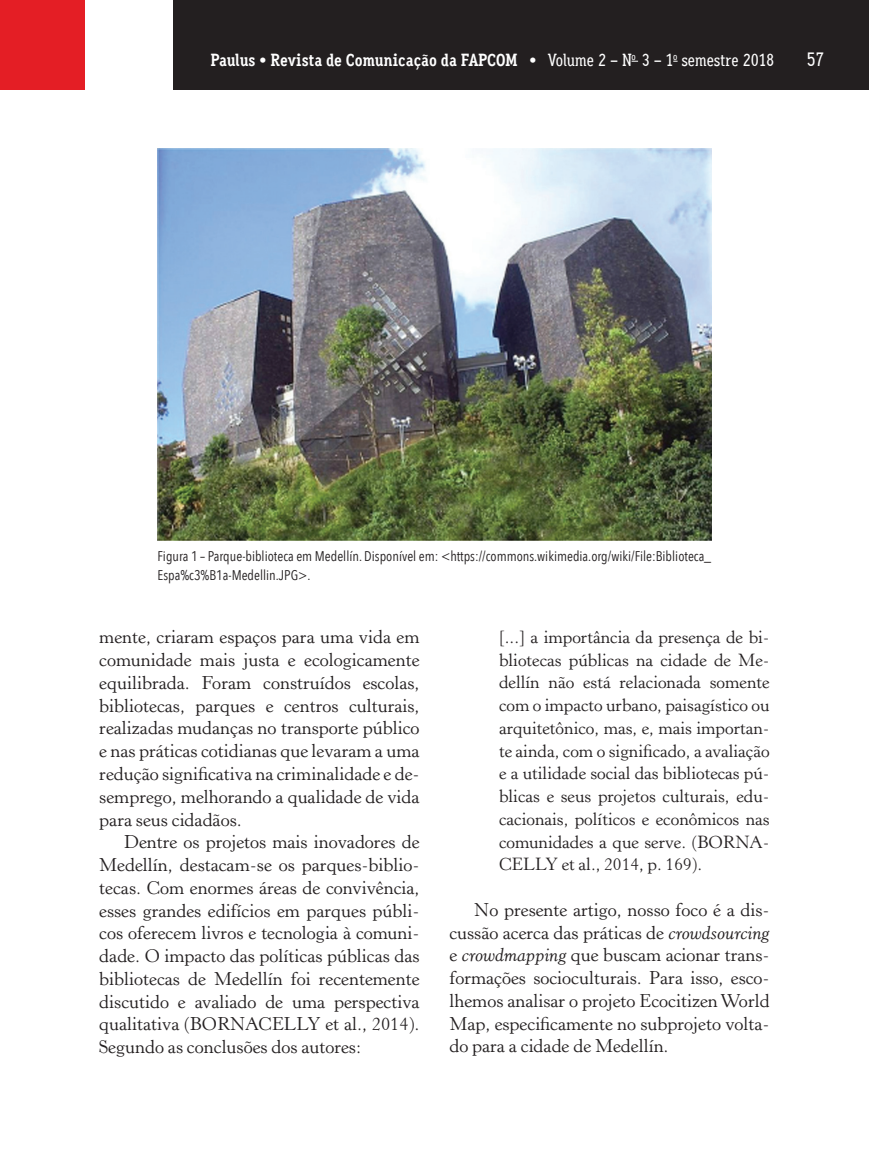
<style>
.page{position:relative;width:869px;height:1166px;background:#fff}
.page>*{position:absolute;margin:0;border:0;box-sizing:border-box;transform-origin:0 0}
.t1{font:500 19.25px "Aaux Office";color:#fff}
.t2{font:18.38px/22.8px "Horley Old Style";color:#231f20;text-align:justify}
.t3{font:17.5px/22.8px "Horley Old Style";color:#231f20;text-align:justify}
.t4{font:700 17.5px "Aaux Office";color:#fff}
.t5{font:14px/19.2px "Avenir Next Condensed";color:#231f20}
.s1{font-weight:500}
.s2{font-style:italic}
</style>
<div class="page">
<div style="left:173px;top:0;width:695px;height:89px;background:#231f20"></div>
<div style="left:0;top:0;width:85px;height:90px;background:#e41e25"></div>
<img style="left:158px;top:149px;width:553px;height:391px">
<p class="t4" style="left:210px;top:49px;width:564px">Paulus • Revista de Comunicação da FAPCOM <span class="s1">• Volume 2 – N</span><sup>o</sup> <span class="s1">3 – 1</span><sup>o</sup> <span class="s1">semestre 2018</span></p>
<p class="t1" style="left:806px;top:48px;width:19px">57</p>
<p class="t5" style="left:158px;top:546px;width:555px">Figura 1 – Parque-biblioteca em Medellín. Disponível em: &lt;https://commons.wikimedia.org/wiki/File:Biblioteca_<br>Espa%c3%B1a-Medellin.JPG&gt;.</p>
<p class="t2" style="left:99px;top:626px;width:321px">mente, criaram espaços para uma vida em comunidade mais justa e ecologicamente equilibrada. Foram construídos escolas, bibliotecas, parques e centros culturais, realizadas mudanças no transporte público e nas práticas cotidianas que levaram a uma redução significativa na criminalidade e de&shy;semprego, melhorando a qualidade de vida para seus cidadãos.</p>
<p class="t2" style="left:99px;top:831px;width:321px;text-indent:25px">Dentre os projetos mais inovadores de Medellín, destacam-se os parques-biblio&shy;tecas. Com enormes áreas de convivência, esses grandes edifícios em parques públi&shy;cos oferecem livros e tecnologia à comuni&shy;dade. O impacto das políticas públicas das bibliotecas de Medellín foi recentemente discutido e avaliado de uma perspectiva qualitativa (BORNACELLY et al., 2014).<br>Segundo as conclusões dos autores:</p>
<p class="t3" style="left:499px;top:626px;width:272px">[...] a importância da presença de bi&shy;bliotecas públicas na cidade de Me&shy;dellín não está relacionada somente com o impacto urbano, paisagístico ou arquitetônico, mas, e, mais importan&shy;te ainda, com o significado, a avaliação e a utilidade social das bibliotecas pú&shy;blicas e seus projetos culturais, edu&shy;cacionais, políticos e econômicos nas comunidades a que serve. (BORNA-CELLY et al., 2014, p. 169).</p>
<p class="t2" style="left:449px;top:899px;width:321px;text-indent:25px">No presente artigo, nosso foco é a dis&shy;cussão acerca das práticas de <span class="s2">crowdsourcing </span>e <span class="s2">crowdmapping</span> que buscam acionar trans&shy;formações socioculturais. Para isso, esco&shy;lhemos analisar o projeto Ecocitizen World Map, especificamente no subprojeto volta&shy;do para a cidade de Medellín.</p>
</div>
